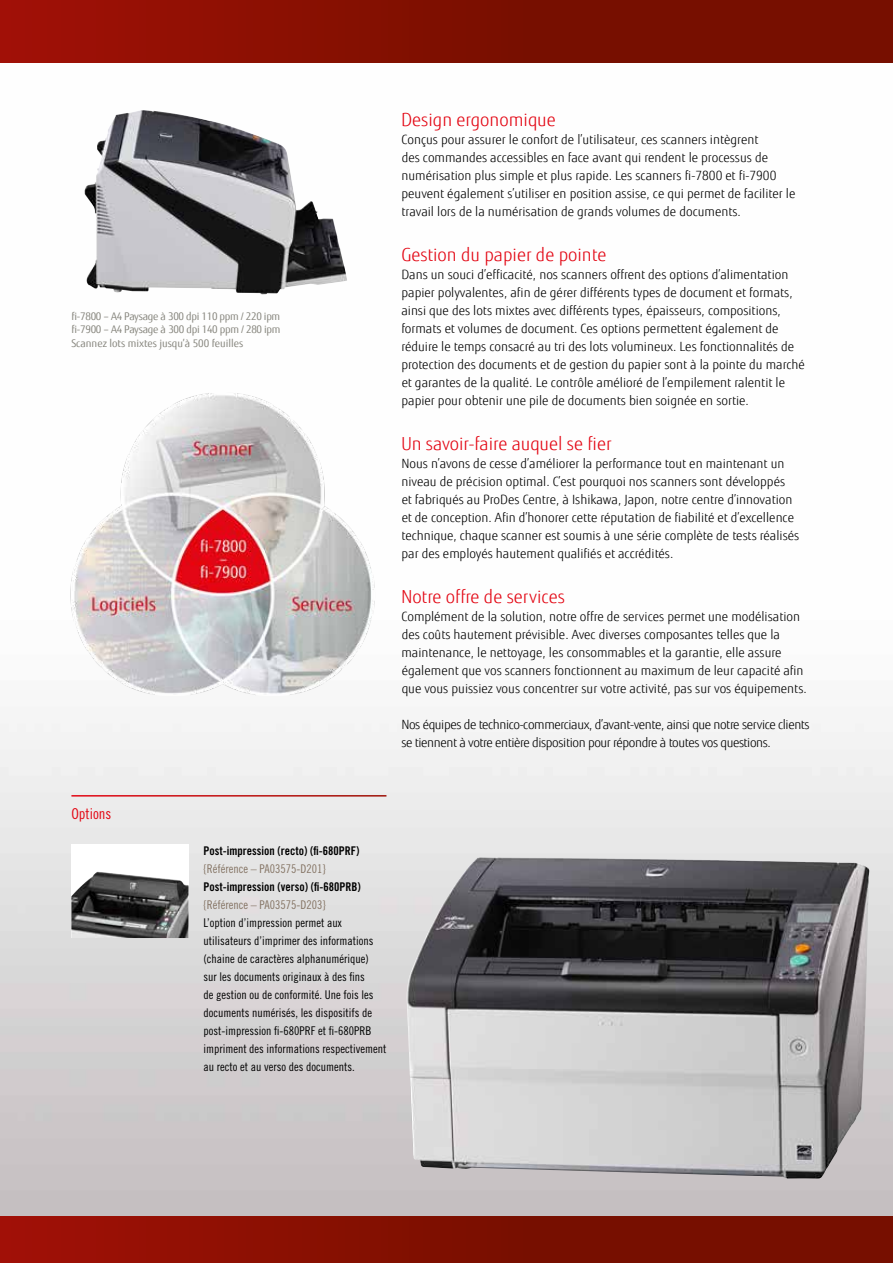
<style>
.page{position:relative;width:893px;height:1263px;background:#fff}
.page>*{position:absolute;margin:0;border:0;box-sizing:border-box;transform-origin:0 0}
.t1{font:300 18px "Fujitsu Sans";color:#e30613}
.t2{font:15px "Trade Gothic Cond Eighteen";color:#e30613}
.t3{font:300 12.75px/18px "Fujitsu Sans";color:#000}
.t4{font:300 12.75px/18px "Fujitsu Sans";letter-spacing:-.03em;color:#000}
.t5{font:12px/18px "Trade Gothic Cond Eighteen";color:#000}
.t6{font:12px "Trade Gothic Bold Cond Twenty";color:#000}
.t7{font:12px "Trade Gothic Cond Eighteen";color:#847363}
.t8{font:10.5px/13.5px "Fujitsu Sans";color:#87867e;text-align:justify}
</style>
<div class="page">
<img style="left:0;top:110px;width:893px;height:1106px">
<img style="left:407px;top:857px;width:462px;height:321px">
<div style="left:0;top:0;width:893px;height:63px;background:linear-gradient(to right,#9a1005,#6d0f00)"></div>
<div style="left:0;top:1216px;width:893px;height:47px;background:linear-gradient(to right,#9a1005,#6d0f00)"></div>
<img style="left:85px;top:110px;width:58px;height:181px">
<img style="left:61px;top:393px;width:324px;height:302px">
<hr style="left:71px;top:795px;width:315px;height:1px;background:#fff">
<div style="left:71px;top:844px;width:118px;height:94px;background:#fff"></div>
<img style="left:71px;top:871px;width:118px;height:67px">
<p class="t8" style="left:71px;top:309px;width:211px">fi-7800 – A4 Paysage à 300 dpi 110 ppm / 220 ipm fi-7900 – A4 Paysage à 300 dpi 140 ppm / 280 ipm Scannez lots mixtes jusqu’à 500 feuilles</p>
<h1 class="t1" style="left:401px;top:109px;width:156px">Design ergonomique</h1>
<p class="t3" style="left:401px;top:130px;width:395px">Conçus pour assurer le confort de l’utilisateur, ces scanners intègrent<br>des commandes accessibles en face avant qui rendent le processus de numérisation plus simple et plus rapide. Les scanners fi-7800 et fi-7900 peuvent également s’utiliser en position assise, ce qui permet de faciliter le travail lors de la numérisation de grands volumes de documents.</p>
<h1 class="t1" style="left:401px;top:244px;width:206px">Gestion du papier de pointe</h1>
<p class="t3" style="left:401px;top:265px;width:405px">Dans un souci d’efficacité, nos scanners offrent des options d’alimentation papier polyvalentes, afin de gérer différents types de document et formats, ainsi que des lots mixtes avec différents types, épaisseurs, compositions, formats et volumes de document. Ces options permettent également de réduire le temps consacré au tri des lots volumineux. Les fonctionnalités de protection des documents et de gestion du papier sont à la pointe du marché et garantes de la qualité. Le contrôle amélioré de l’empilement ralentit le papier pour obtenir une pile de documents bien soignée en sortie.</p>
<h1 class="t1" style="left:401px;top:433px;width:212px">Un savoir-faire auquel se fier</h1>
<p class="t3" style="left:401px;top:454px;width:399px">Nous n’avons de cesse d’améliorer la performance tout en maintenant un niveau de précision optimal. C’est pourquoi nos scanners sont développés<br>et fabriqués au ProDes Centre, à Ishikawa, Japon, notre centre d’innovation et de conception. Afin d’honorer cette réputation de fiabilité et d’excellence technique, chaque scanner est soumis à une série complète de tests réalisés par des employés hautement qualifiés et accrédités.</p>
<h1 class="t1" style="left:401px;top:586px;width:165px">Notre offre de services</h1>
<p class="t3" style="left:401px;top:607px;width:407px">Complément de la solution, notre offre de services permet une modélisation des coûts hautement prévisible. Avec diverses composantes telles que la maintenance, le nettoyage, les consommables et la garantie, elle assure également que vos scanners fonctionnent au maximum de leur capacité afin que vous puissiez vous concentrer sur votre activité, pas sur vos équipements.</p>
<p class="t4" style="left:401px;top:715px;width:410px">Nos équipes de technico-commerciaux, d’avant-vente, ainsi que notre service clients se tiennent à votre entière disposition pour répondre à toutes vos questions.</p>
<p class="t2" style="left:71px;top:804px;width:41px">Options</p>
<p class="t6" style="left:203px;top:843px;width:157px">Post-impression (recto) (fi-680PRF)</p>
<p class="t7" style="left:203px;top:861px;width:124px">{Référence – PA03575-D201}</p>
<p class="t6" style="left:203px;top:879px;width:159px">Post-impression (verso) (fi-680PRB)</p>
<p class="t7" style="left:203px;top:897px;width:124px">{Référence – PA03575-D203}</p>
<p class="t5" style="left:203px;top:913px;width:185px">L’option d’impression permet aux utilisateurs d’imprimer des informations (chaine de caractères alphanumérique)<br>sur les documents originaux à des fins<br>de gestion ou de conformité. Une fois les documents numérisés, les dispositifs de post-impression fi-680PRF et fi-680PRB impriment des informations respectivement au recto et au verso des documents.</p>
</div>
